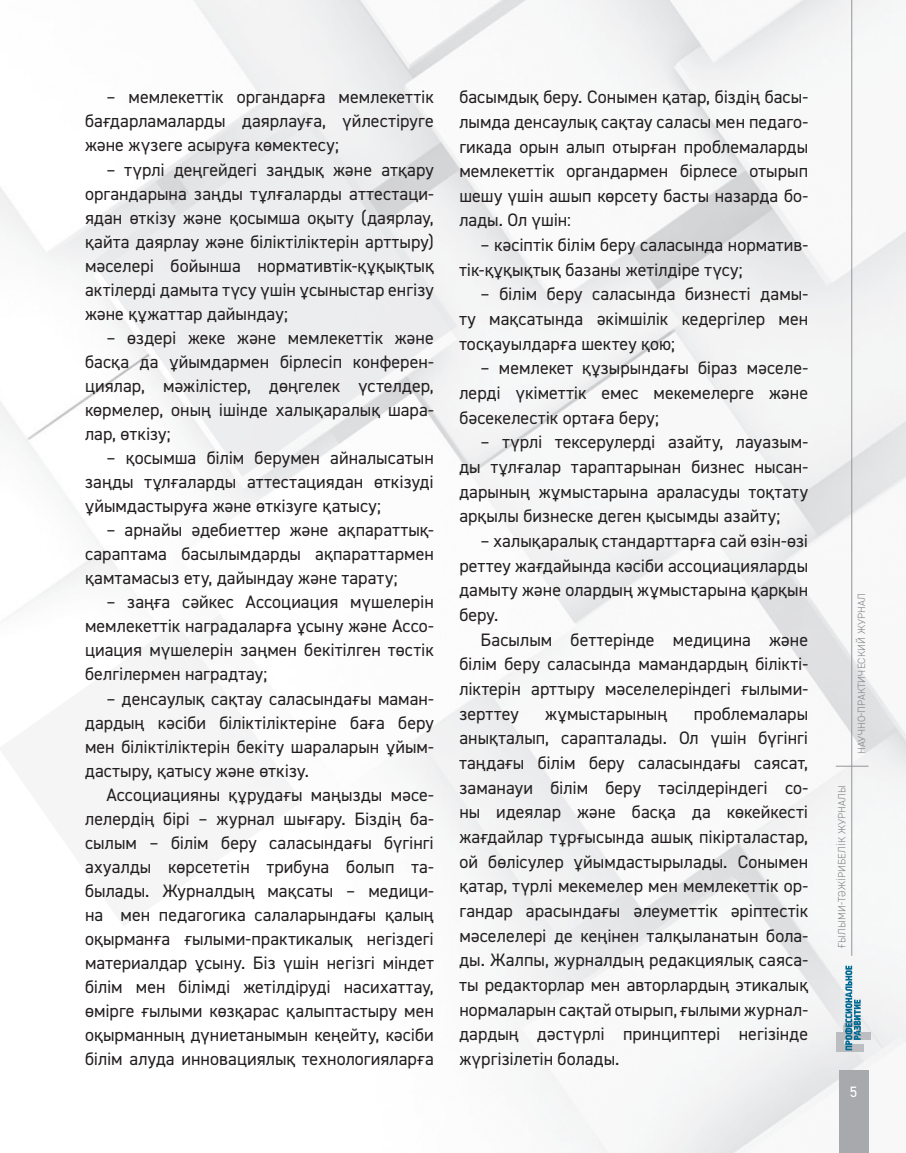
<style>
.page{position:relative;width:906px;height:1153px;background:#fff}
.page>*{position:absolute;margin:0;border:0;box-sizing:border-box;transform-origin:0 0}
.t1{font:18px/24px "DIN2014";letter-spacing:.005em;color:#231f20;text-align:justify}
.t2{font:15px "DIN2014";color:#fff}
.t3{font:300 10.5px "DIN2014";letter-spacing:.01em;color:#808285}
</style>
<div class="page">
<img style="left:0;top:0;width:906px;height:1152px">
<svg style="left:92px;top:111px;width:365px;height:365px;fill:#ecedee"></svg>
<svg style="left:0;top:623px;width:302px;height:303px;fill:#f5f5f6"></svg>
<div style="left:838px;top:1069px;width:30px;height:83px;background:#a8a9ad"></div>
<img style="left:837px;top:1032px;width:6px;height:19px">
<svg style="left:843px;top:965px;width:27px;height:86px"></svg>
<hr style="left:851px;top:0;width:1px;height:955px;background:#939598">
<hr style="left:836px;top:765px;width:32px;height:1px;background:#939598">
<p class="t1" style="left:85px;top:85px;width:350px;text-indent:21px">– мемлекеттік органдарға мемлекеттік бағдарламаларды даярлауға, үйлестіруге және жүзеге асыруға көмектесу;</p>
<p class="t1" style="left:85px;top:157px;width:350px;text-indent:21px">– түрлі деңгейдегі заңдық және атқару органдарына заңды тұлғаларды аттестаци&shy;ядан өткізу және қосымша оқыту (даярлау, қайта даярлау және біліктіліктерін арттыру) мәселері бойынша нормативтік-құқықтық актілерді дамыта түсу үшін ұсыныстар енгізу және құжаттар дайындау;</p>
<p class="t1" style="left:85px;top:325px;width:350px;text-indent:21px">– өздері жеке және мемлекеттік және басқа да ұйымдармен бірлесіп конферен&shy;циялар, мәжілістер, дөңгелек үстелдер, көрмелер, оның ішінде халықаралық шара&shy;лар, өткізу;</p>
<p class="t1" style="left:85px;top:445px;width:350px;text-indent:21px">– қосымша білім берумен айналысатын заңды тұлғаларды аттестациядан өткізуді ұйымдастыруға және өткізуге қатысу;</p>
<p class="t1" style="left:85px;top:517px;width:350px;text-indent:21px">– арнайы әдебиеттер және ақпараттық&shy;сараптама басылымдарды ақпараттармен қамтамасыз ету, дайындау және тарату;</p>
<p class="t1" style="left:85px;top:589px;width:350px;text-indent:21px">– заңға сәйкес Ассоциация мүшелерін мемлекеттік наградаларға ұсыну және Ассо&shy;циация мүшелерін заңмен бекітілген төстік белгілермен наградтау;</p>
<p class="t1" style="left:85px;top:686px;width:350px;text-indent:21px">– денсаулық сақтау саласындағы маман&shy;дардың кәсіби біліктіліктеріне баға беру мен біліктіліктерін бекіту шараларын ұйым&shy;дастыру, қатысу және өткізу.</p>
<p class="t1" style="left:85px;top:782px;width:350px;text-indent:21px">Ассоциацияны құрудағы маңызды мәсе&shy;лелердің бірі – журнал шығару. Біздің ба&shy;сылым – білім беру саласындағы бүгінгі ахуалды көрсететін трибуна болып та&shy;былады. Журналдың мақсаты – медици&shy;на мен педагогика салаларындағы қалың оқырманға ғылыми-практикалық негіздегі материалдар ұсыну. Біз үшін негізгі міндет білім мен білімді жетілдіруді насихаттау, өмірге ғылыми көзқарас қалыптастыру мен оқырманның дүниетанымын кеңейту, кәсіби білім алуда инновациялық технологияларға</p>
<p class="t1" style="left:459px;top:84px;width:350px;line-height:24.6px">басымдық беру. Сонымен қатар, біздің басы&shy;лымда денсаулық сақтау саласы мен педаго&shy;гикада орын алып отырған проблемаларды мемлекеттік органдармен бірлесе отырып шешу үшін ашып көрсету басты назарда бо&shy;лады. Ол үшін:</p>
<p class="t1" style="left:459px;top:232px;width:350px;line-height:24.6px;text-indent:21px">– кәсіптік білім беру саласында норматив&shy;тік-құқықтық базаны жетілдіре түсу;</p>
<p class="t1" style="left:459px;top:281px;width:350px;line-height:24.6px;text-indent:21px">– білім беру саласында бизнесті дамы&shy;ту мақсатында әкімшілік кедергілер мен тосқауылдарға шектеу қою;</p>
<p class="t1" style="left:459px;top:355px;width:350px;line-height:24.6px;text-indent:21px">– мемлекет құзырындағы біраз мәселе&shy;лерді үкіметтік емес мекемелерге және бәсекелестік ортаға беру;</p>
<p class="t1" style="left:459px;top:429px;width:350px;line-height:24.6px;text-indent:21px">– түрлі тексерулерді азайту, лауазым&shy;ды тұлғалар тараптарынан бизнес нысан&shy;дарының жұмыстарына араласуды тоқтату арқылы бизнеске деген қысымды азайту;</p>
<p class="t1" style="left:459px;top:528px;width:350px;line-height:24.6px;text-indent:21px">– халықаралық стандарттарға сай өзін-өзі реттеу жағдайында кәсіби ассоциацияларды дамыту және олардың жұмыстарына қарқын беру.</p>
<p class="t1" style="left:459px;top:626px;width:350px;line-height:24.6px;text-indent:21px">Басылым беттерінде медицина және білім беру саласында мамандардың білікті&shy;ліктерін арттыру мәселелеріндегі ғылыми&shy;зерттеу</p>
<p class="t1" style="left:459px;top:700px;width:350px;line-height:24.6px;text-indent:234px">проблемалары анықталып, сарапталады. Ол үшін бүгінгі таңдағы білім беру саласындағы саясат, заманауи білім беру тәсілдеріндегі со&shy;ны идеялар және басқа да көкейкесті жағдайлар тұрғысында ашық пікірталастар, ой бөлісулер ұйымдастырылады. Сонымен қатар, түрлі мекемелер мен мемлекеттік ор&shy;гандар арасындағы әлеуметтік әріптестік мәселелері де кеңінен талқыланатын бола&shy;ды. Жалпы, журналдың редакциялық саяса&shy;ты редакторлар мен авторлардың этикалық нормаларын сақтай отырып, ғылыми журнал&shy;дардың дәстүрлі принциптері негізінде жүргізілетін болады.</p>
<p class="t1" style="left:545px;top:701px;width:123px">жұмыстарының</p>
<p class="t3" style="left:855px;top:754px;width:162px;rotate:-90deg">НАУЧНО-ПРАКТИЧЕСКИЙ ЖУРНАЛ</p>
<p class="t3" style="left:835px;top:948px;width:163px;rotate:-90deg">ғылыми-тәжіри бел ік ЖУРНАЛЫ</p>
<p class="t2" style="left:849px;top:1081px;width:9px">5</p>
</div>
